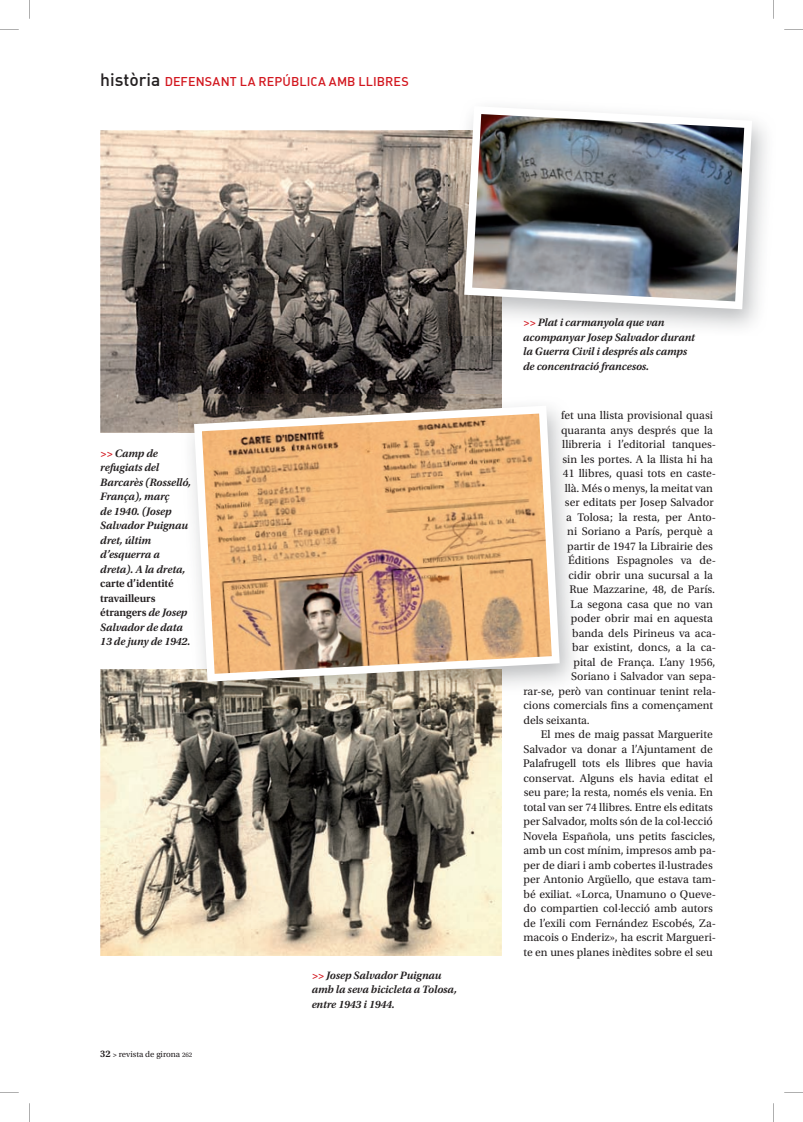
<style>
.page{position:relative;width:803px;height:1122px;background:#fff}
.page>*{position:absolute;margin:0;border:0;box-sizing:border-box;transform-origin:0 0}
.t1{font:12.5px "DIN Medium Alternate";letter-spacing:.01em;color:#d2161e}
.t2{font:11.62px "Utopia Std";color:#231f20}
.t3{font:italic 600 11.25px/14.5px "Utopia Std";letter-spacing:-.01em;color:#231f20}
.t4{font:600 11.25px/14.5px "Utopia Std";letter-spacing:-.01em;color:#231f20}
.t5{font:8.75px "Utopia Std";color:#231f20}
.s1{font-size:17.5px;color:#231f20}
.s2{color:#d2161e}
.s3{font-style:italic}
.s4{font-weight:600;font-size:10px}
.s5{font-weight:600;font-size:7.5px}
.s6{font-size:6.88px}
</style>
<div class="page">
<img style="left:100px;top:130px;width:402px;height:303px">
<img style="left:100px;top:669px;width:402px;height:287px">
<img style="left:449px;top:130px;width:53px;height:206px">
<img style="left:464px;top:106px;width:288px;height:203px">
<img style="left:178px;top:394px;width:324px;height:39px">
<img style="left:178px;top:669px;width:324px;height:39px">
<img style="left:194px;top:406px;width:366px;height:276px">
<svg style="left:773px;top:0;width:1px;height:19px"></svg>
<svg style="left:29px;top:0;width:1px;height:19px"></svg>
<svg style="left:784px;top:29px;width:19px;height:1px"></svg>
<svg style="left:0;top:29px;width:19px;height:1px"></svg>
<svg style="left:784px;top:1092px;width:19px;height:1px"></svg>
<svg style="left:0;top:1092px;width:19px;height:1px"></svg>
<svg style="left:773px;top:1103px;width:1px;height:19px"></svg>
<svg style="left:29px;top:1103px;width:1px;height:19px"></svg>
<p class="t1" style="left:100px;top:73px;width:310px"><span class="s1">història</span> DEFENSANT LA REPÚBLICA AMB LLIBRES</p>
<p class="t3" style="left:100px;top:446px;width:92px"><span class="s2">&gt;&gt;</span> Camp de refugiats del<br>Barcarès (Rosselló,<br>França), març<br>de 1940. (Josep<br>Salvador Puignau dret, últim d’esquerra a dreta). A la dreta,</p>
<p class="t4" style="left:100px;top:576px;width:91px">carte d’identité travailleurs étrangers <span class="s3">de Josep<br>Salvador de data<br>13 de juny de 1942.</span></p>
<p class="t5" style="left:100px;top:1050px;width:94px"><span class="s4">32</span> <span class="s5">&gt;</span> revista de girona <span class="s6">262</span></p>
<p class="t3" style="left:312px;top:968px;width:147px"><span class="s2">&gt;&gt;</span> Josep Salvador Puignau amb la seva bicicleta a Tolosa, entre 1943 i 1944.</p>
<p class="t3" style="left:523px;top:315px;width:173px"><span class="s2">&gt;&gt;</span> Plat i carmanyola que van acompanyar Josep Salvador durant la Guerra Civil i després als camps de concentració francesos.</p>
<p class="t2" style="left:561px;top:409px;width:154px">fet una llista provisional quasi</p>
<p class="t2" style="left:561px;top:424px;width:153px">quaranta anys després que la</p>
<p class="t2" style="left:562px;top:438px;width:155px">llibreria i l’editorial tanques·</p>
<p class="t2" style="left:562px;top:453px;width:152px">sin les portes. A la llista hi ha</p>
<p class="t2" style="left:563px;top:467px;width:155px">41 llibres, quasi tots en caste·</p>
<p class="t2" style="left:565px;top:482px;width:150px">llà. Més o menys, la meitat van</p>
<p class="t2" style="left:565px;top:496px;width:150px">ser editats per Josep Salvador</p>
<p class="t2" style="left:566px;top:511px;width:152px">a Tolosa; la resta, per Anto·</p>
<p class="t2" style="left:567px;top:525px;width:147px">ni Soriano a París, perquè a</p>
<p class="t2" style="left:567px;top:540px;width:147px">partir de 1947 la Librairie des</p>
<p class="t2" style="left:568px;top:554px;width:150px">Éditions Espagnoles va de·</p>
<p class="t2" style="left:568px;top:569px;width:146px">cidir obrir una sucursal a la</p>
<p class="t2" style="left:569px;top:583px;width:147px">Rue Mazzarine, 48, de París.</p>
<p class="t2" style="left:571px;top:598px;width:144px">La segona casa que no van</p>
<p class="t2" style="left:571px;top:612px;width:144px">poder obrir mai en aquesta</p>
<p class="t2" style="left:572px;top:627px;width:145px">banda dels Pirineus va aca·</p>
<p class="t2" style="left:572px;top:641px;width:145px">bar existint, doncs, a la ca·</p>
<p class="t2" style="left:573px;top:656px;width:143px">pital de França. L’any 1956,</p>
<p class="t2" style="left:571px;top:670px;width:147px">Soriano i Salvador van sepa·</p>
<p class="t2" style="left:523px;top:685px;width:194px">rar·se, però van continuar tenint rela·</p>
<p class="t2" style="left:523px;top:699px;width:191px">cions comercials fins a començament</p>
<p class="t2" style="left:523px;top:714px;width:68px">dels seixanta.</p>
<p class="t2" style="left:541px;top:728px;width:173px">El mes de maig passat Marguerite</p>
<p class="t2" style="left:523px;top:743px;width:191px">Salvador va donar a l’Ajuntament de</p>
<p class="t2" style="left:523px;top:757px;width:191px">Palafrugell tots els llibres que havia</p>
<p class="t2" style="left:523px;top:772px;width:191px">conservat. Alguns els havia editat el</p>
<p class="t2" style="left:524px;top:786px;width:191px">seu pare; la resta, només els venia. En</p>
<p class="t2" style="left:523px;top:801px;width:191px">total van ser 74 llibres. Entre els editats</p>
<p class="t2" style="left:523px;top:815px;width:191px">per Salvador, molts són de la col·lecció</p>
<p class="t2" style="left:523px;top:830px;width:194px">Novela Española, uns petits fascicles,</p>
<p class="t2" style="left:523px;top:844px;width:194px">amb un cost mínim, impresos amb pa·</p>
<p class="t2" style="left:523px;top:859px;width:191px">per de diari i amb cobertes il·lustrades</p>
<p class="t2" style="left:523px;top:873px;width:194px">per Antonio Argüello, que estava tam·</p>
<p class="t2" style="left:523px;top:888px;width:194px">bé exiliat. «Lorca, Unamuno o Queve·</p>
<p class="t2" style="left:523px;top:902px;width:191px">do compartien col·lecció amb autors</p>
<p class="t2" style="left:523px;top:917px;width:194px">de l’exili com Fernández Escobés, Za·</p>
<p class="t2" style="left:523px;top:931px;width:194px">macois o Enderiz», ha escrit Margueri·</p>
<p class="t2" style="left:523px;top:946px;width:191px">te en unes planes inèdites sobre el seu</p>
</div>
